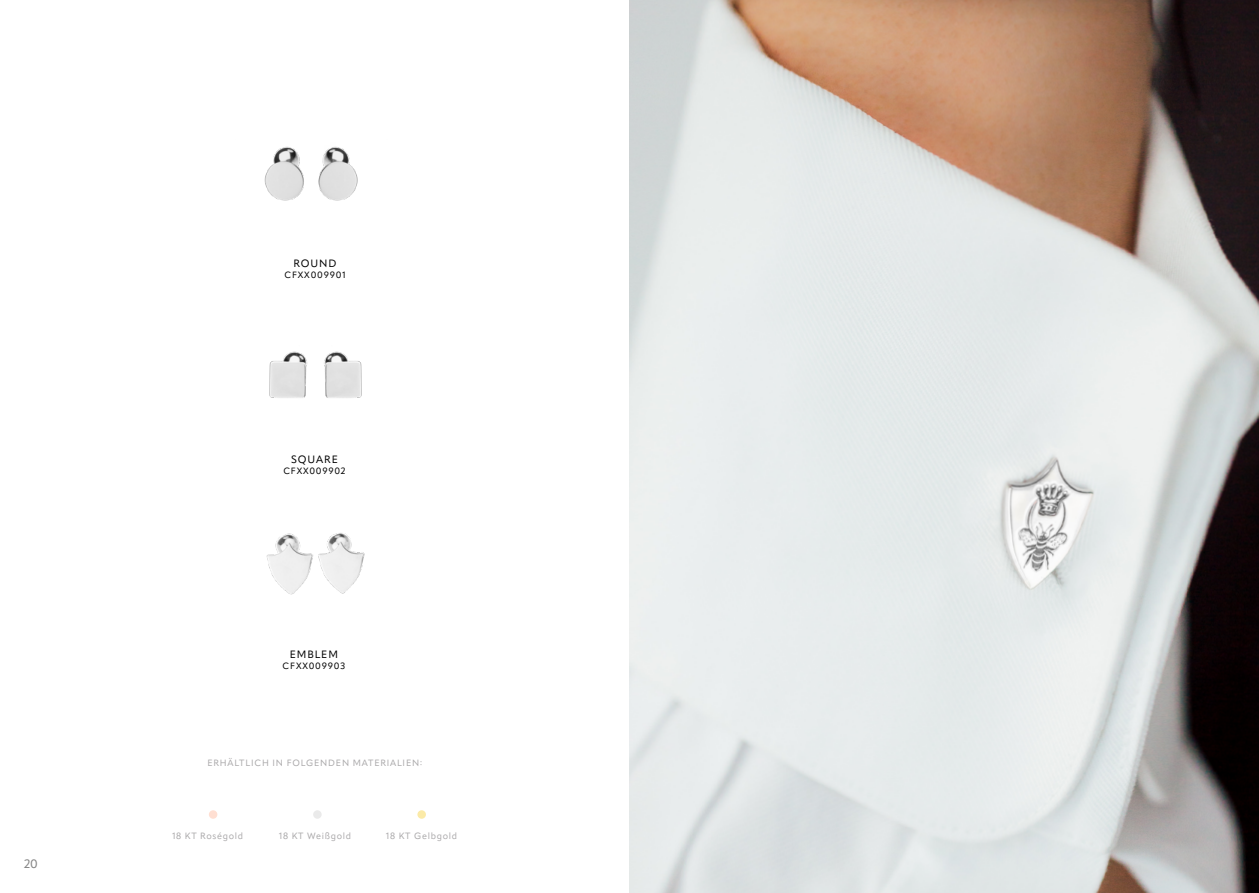
<style>
.page{position:relative;width:1259px;height:893px;background:#fff}
.page>*{position:absolute;margin:0;border:0;box-sizing:border-box;transform-origin:0 0}
.t1{font:12px "Apparat";color:#858585}
.t2{font:10.5px "Apparat";letter-spacing:.09em;color:#000}
.t3{font:9px "Apparat";letter-spacing:.08em;color:#aaa9aa}
.t4{font:9px "Apparat";letter-spacing:.09em;color:#000}
</style>
<div class="page">
<img style="left:629px;top:0;width:630px;height:893px">
<img style="left:266px;top:533px;width:99px;height:62px">
<img style="left:269px;top:351px;width:93px;height:47px">
<img style="left:264px;top:146px;width:94px;height:55px">
<div style="left:209px;top:810px;width:8px;height:9px;background:#ffdfd2;border-radius:50%"></div>
<div style="left:313px;top:810px;width:9px;height:9px;background:#eaeaea;border-radius:50%"></div>
<div style="left:417px;top:810px;width:9px;height:9px;background:#fbeaa7;border-radius:50%"></div>
<h1 class="t1" style="left:24px;top:856px;width:15px">20</h1>
<p class="t2" style="left:293px;top:257px;width:45px">ROUND</p>
<p class="t4" style="left:284px;top:270px;width:62px">CFXX009901</p>
<p class="t2" style="left:291px;top:453px;width:48px">SQUARE</p>
<p class="t4" style="left:283px;top:465px;width:64px">CFXX009902</p>
<p class="t2" style="left:290px;top:648px;width:50px">EMBLEM</p>
<p class="t4" style="left:283px;top:660px;width:64px">CFXX009903</p>
<p class="t3" style="left:207px;top:757px;width:216px">ERHÄLTLICH IN FOLGENDEN MATERIALIEN:</p>
<p class="t3" style="left:172px;top:830px;width:72px">18 KT Roségold</p>
<p class="t3" style="left:279px;top:830px;width:73px">18 KT Weißgold</p>
<p class="t3" style="left:386px;top:830px;width:72px">18 KT Gelbgold</p>
</div>
